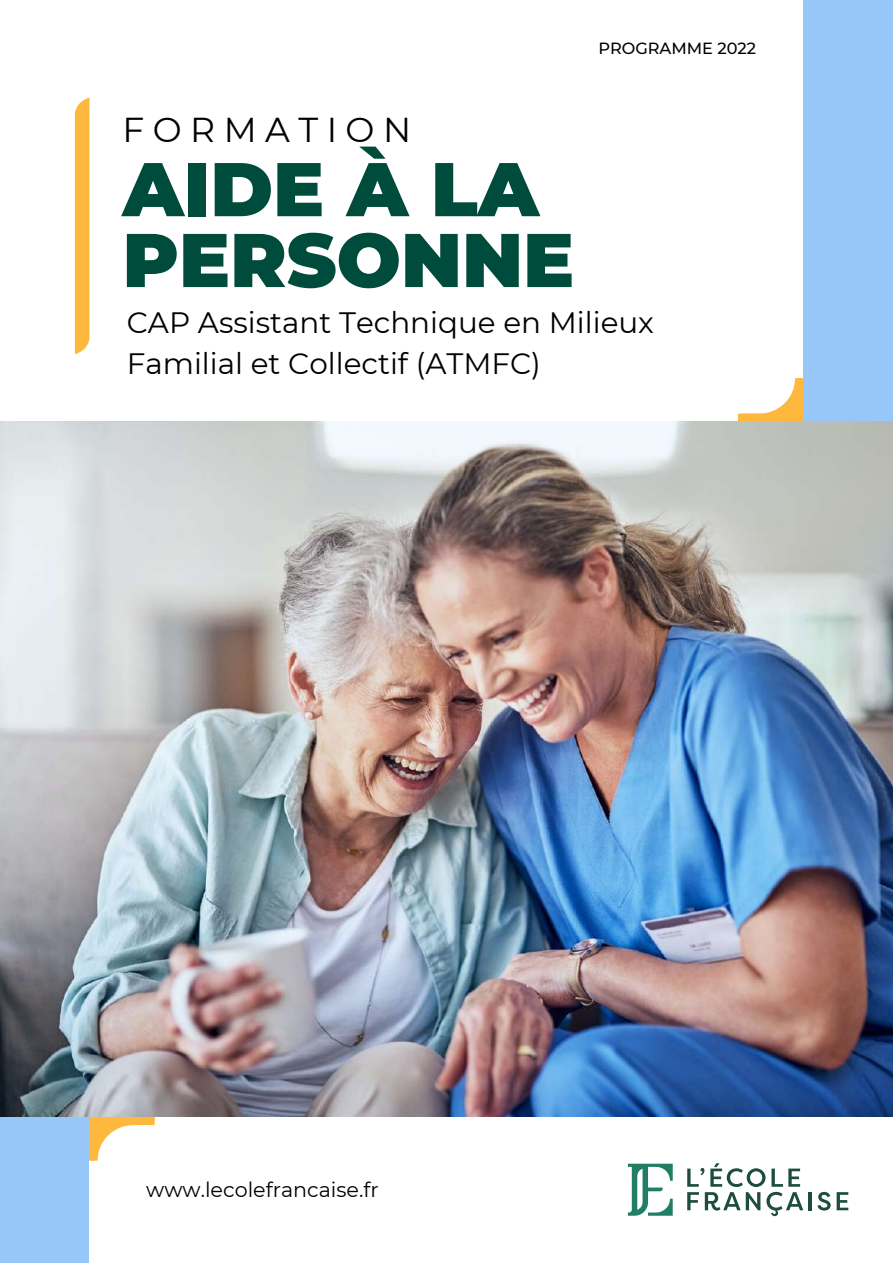
<style>
.page{position:relative;width:893px;height:1264px;background:#fff}
.page>*{position:absolute;margin:0;border:0;box-sizing:border-box;transform-origin:0 0}
.t1{font:900 75.9px/70.8px "Montserrat";color:#004c3c}
.t2{font:34.5px "Montserrat";letter-spacing:.245em;color:#000}
.t3{font:29.4px/40px "Montserrat";color:#000}
.t4{font:20.7px "Montserrat";color:#000}
.t5{font:500 16.2px "Montserrat";color:#000}
</style>
<div class="page">
<svg style="left:738px;top:378px;width:65px;height:44px"></svg>
<div style="left:803px;top:0;width:89px;height:511px;background:#97c7f8"></div>
<svg style="left:89px;top:1116px;width:66px;height:44px"></svg>
<div style="left:0;top:984px;width:89px;height:278px;background:#97c7f8"></div>
<img style="left:0;top:422px;width:892px;height:694px">
<svg style="left:628px;top:1163px;width:44px;height:52px"></svg>
<svg style="left:687px;top:1163px;width:116px;height:53px"></svg>
<hr style="left:808px;top:1192px;width:3px;height:18px;background:#1d4d3f">
<svg style="left:817px;top:1191px;width:13px;height:19px"></svg>
<svg style="left:836px;top:1192px;width:12px;height:18px"></svg>
<div style="left:75px;top:98px;width:14px;height:256px;background:#feb83e"></div>
<p class="t5" style="left:598px;top:38px;width:159px">PROGRAMME 2022</p>
<p class="t2" style="left:122px;top:109px;width:290px">FORMATION</p>
<h1 class="t1" style="left:122px;top:154px;width:453px">AIDE À LA<br>PERSONNE</h1>
<p class="t3" style="left:127px;top:303px;width:528px">CAP Assistant Technique en Milieux<br>Familial et Collectif (ATMFC)</p>
<p class="t4" style="left:146px;top:1176px;width:234px">www.lecolefrancaise.fr</p>
</div>
